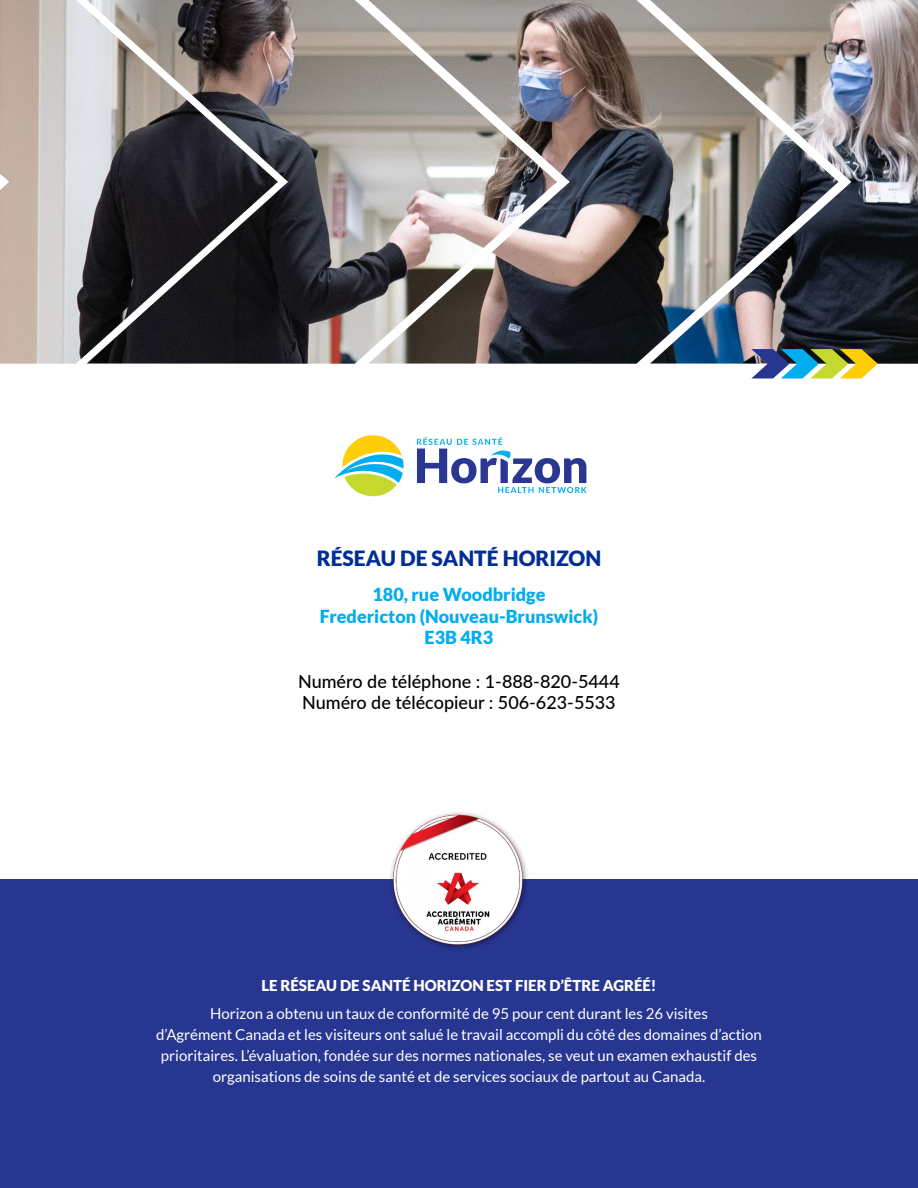
<style>
.page{position:relative;width:918px;height:1188px;background:#fff}
.page>*{position:absolute;margin:0;border:0;box-sizing:border-box;transform-origin:0 0}
.t1{font:900 21px "Lato";color:#002d96}
.t2{font:500 18px/21.6px "Lato";color:#000}
.t3{font:900 18px/21.6px "Lato";color:#00aeef;text-align:center}
.t4{font:15px/21px "Lato";color:#fff;text-align:center}
.t5{font:900 15px "Lato";color:#fff}
</style>
<div class="page">
<div style="left:0;top:880px;width:918px;height:308px;background:#273691"></div>
<img style="left:386px;top:812px;width:146px;height:137px">
<img style="left:557px;top:0;width:93px;height:364px">
<img style="left:650px;top:0;width:268px;height:364px">
<img style="left:278px;top:0;width:279px;height:364px">
<svg style="left:751px;top:349px;width:127px;height:30px;background:#859f7c"></svg>
<svg style="left:335px;top:435px;width:69px;height:62px"></svg>
<svg style="left:417px;top:437px;width:170px;height:56px"></svg>
<img style="left:0;top:0;width:278px;height:364px">
<h1 class="t1" style="left:317px;top:546px;width:286px">RÉSEAU DE SANTÉ HORIZON</h1>
<p class="t3" style="left:320px;top:583px;width:280px">180, rue Woodbridge<br>Fredericton (Nouveau-Brunswick)<br>E3B 4R3</p>
<p class="t2" style="left:298px;top:670px;width:323px">Numéro de téléphone : 1-888-820-5444<br>Numéro de télécopieur : 506-623-5533</p>
<p class="t5" style="left:261px;top:977px;width:397px">LE RÉSEAU DE SANTÉ HORIZON EST FIER D’ÊTRE AGRÉÉ!</p>
<p class="t4" style="left:156px;top:1003px;width:607px">Horizon a obtenu un taux de conformité de 95 pour cent durant les 26 visites<br>d’Agrément Canada et les visiteurs ont salué le travail accompli du côté des domaines d’action prioritaires. L’évaluation, fondée sur des normes nationales, se veut un examen exhaustif des organisations de soins de santé et de services sociaux de partout au Canada.</p>
</div>
